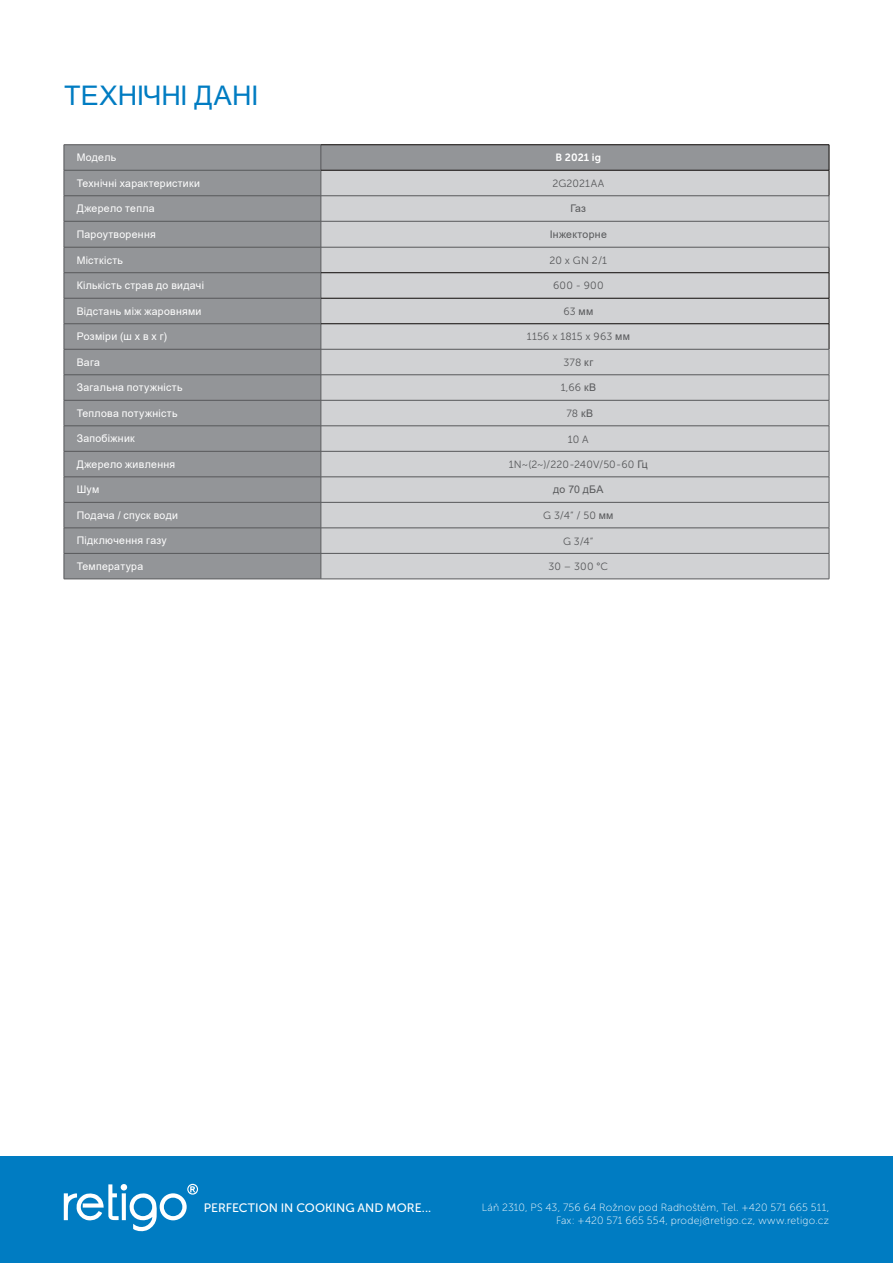
<style>
.page{position:relative;width:893px;height:1263px;background:#fff}
.page>*{position:absolute;margin:0;border:0;box-sizing:border-box;transform-origin:0 0}
.t1{font:27px "Arial";color:#007cc2}
.t2{font:12.15px "Museo Sans 500";color:#fff}
.Text{font:10.5px "Arial";letter-spacing:.03em;color:#fff}
.Poznamka{font:10.5px/13.5px "Museo Sans 100";letter-spacing:.015em;color:#fff;text-align:right}
.Text-2{font:10.5px "Museo Sans 300";letter-spacing:.015em;color:#57585a}
.Text_v_tabulce{font:10.5px "Arial";letter-spacing:.03em;color:#fff}
.Text-3{font:10.5px "Arial";letter-spacing:.025em;color:#57585a}
.Text_v_tabulce-2{font:10.5px "Museo Sans 700";letter-spacing:.01em;color:#fff}
.s1{font-family:"Arial"}
</style>
<div class="page">
<div style="left:0;top:1157px;width:893px;height:106px;background:#007cc2"></div>
<svg style="left:64px;top:1184px;width:134px;height:48px"></svg>
<div style="left:65px;top:145px;width:764px;height:434px;background:#939598"></div>
<div style="left:322px;top:171px;width:507px;height:408px;background:#d1d2d4"></div>
<hr style="left:64px;top:528px;width:257px;height:1px;background:#57585a">
<hr style="left:64px;top:553px;width:257px;height:1px;background:#57585a">
<hr style="left:64px;top:579px;width:257px;height:1px;background:#57585a">
<hr style="left:64px;top:144px;width:257px;height:1px;background:#57585a">
<hr style="left:64px;top:170px;width:257px;height:1px;background:#57585a">
<hr style="left:64px;top:195px;width:257px;height:1px;background:#57585a">
<hr style="left:321px;top:195px;width:508px;height:1px;background:#57585a">
<hr style="left:64px;top:221px;width:257px;height:1px;background:#57585a">
<hr style="left:321px;top:221px;width:508px;height:1px;background:#57585a">
<hr style="left:64px;top:247px;width:257px;height:1px;background:#57585a">
<hr style="left:321px;top:247px;width:508px;height:1px;background:#57585a">
<hr style="left:64px;top:272px;width:257px;height:1px;background:#57585a">
<hr style="left:64px;top:298px;width:257px;height:1px;background:#57585a">
<hr style="left:64px;top:323px;width:257px;height:1px;background:#57585a">
<hr style="left:64px;top:349px;width:257px;height:1px;background:#57585a">
<hr style="left:64px;top:374px;width:257px;height:1px;background:#57585a">
<hr style="left:64px;top:400px;width:257px;height:1px;background:#57585a">
<hr style="left:64px;top:426px;width:257px;height:1px;background:#57585a">
<hr style="left:64px;top:451px;width:257px;height:1px;background:#57585a">
<hr style="left:64px;top:477px;width:257px;height:1px;background:#57585a">
<svg style="left:64px;top:145px;width:1px;height:434px"></svg>
<svg style="left:321px;top:145px;width:1px;height:434px"></svg>
<hr style="left:64px;top:502px;width:257px;height:1px;background:#57585a">
<hr style="left:321px;top:144px;width:508px;height:1px;background:#0c0806">
<hr style="left:321px;top:170px;width:508px;height:1px;background:#0c0806">
<hr style="left:321px;top:272px;width:508px;height:1px;background:#0c0806">
<hr style="left:321px;top:298px;width:508px;height:1px;background:#0c0806">
<hr style="left:321px;top:323px;width:508px;height:1px;background:#0c0806">
<hr style="left:321px;top:349px;width:508px;height:1px;background:#57585a">
<hr style="left:321px;top:374px;width:508px;height:1px;background:#57585a">
<hr style="left:321px;top:400px;width:508px;height:1px;background:#57585a">
<hr style="left:321px;top:426px;width:508px;height:1px;background:#57585a">
<hr style="left:321px;top:451px;width:508px;height:1px;background:#57585a">
<hr style="left:321px;top:477px;width:508px;height:1px;background:#57585a">
<hr style="left:321px;top:502px;width:508px;height:1px;background:#57585a">
<hr style="left:321px;top:528px;width:508px;height:1px;background:#57585a">
<hr style="left:321px;top:553px;width:508px;height:1px;background:#57585a">
<svg style="left:829px;top:145px;width:1px;height:434px"></svg>
<hr style="left:321px;top:579px;width:508px;height:1px;background:#57585a">
<h2 class="t1" style="left:64px;top:77px;width:196px">ТЕХНІЧНІ ДАНІ</h2>
<p class="Text_v_tabulce" style="left:77px;top:150px;width:41px">Модель</p>
<p class="Text_v_tabulce-2" style="left:555px;top:152px;width:47px">B 2021 ig</p>
<p class="Text" style="left:77px;top:176px;width:125px">Технічні характеристики</p>
<p class="Text-2" style="left:552px;top:178px;width:53px">2G2021AA</p>
<p class="Text" style="left:77px;top:201px;width:79px">Джерело тепла</p>
<p class="Text-3" style="left:571px;top:201px;width:17px">Газ</p>
<p class="Text" style="left:77px;top:227px;width:81px">Пароутворення</p>
<p class="Text-3" style="left:550px;top:227px;width:59px">Інжекторне</p>
<p class="Text" style="left:77px;top:253px;width:48px">Місткість</p>
<p class="Text-2" style="left:550px;top:255px;width:59px">20 x GN 2/1</p>
<p class="Text" style="left:77px;top:278px;width:129px">Кількість страв до видачі</p>
<p class="Text-2" style="left:553px;top:280px;width:52px">600 - 900</p>
<p class="Text" style="left:77px;top:304px;width:126px">Відстань між жаровнями</p>
<p class="Text-2" style="left:563px;top:306px;width:31px">63 <span class="s1">мм</span></p>
<p class="Text" style="left:77px;top:329px;width:92px">Розміри (ш х в х г)</p>
<p class="Text-2" style="left:527px;top:331px;width:105px">1156 x 1815 x 963 <span class="s1">мм</span></p>
<p class="Text" style="left:77px;top:355px;width:25px">Вага</p>
<p class="Text-2" style="left:563px;top:357px;width:31px">378 <span class="s1">кг</span></p>
<p class="Text" style="left:77px;top:380px;width:107px">Загальна потужність</p>
<p class="Text-2" style="left:561px;top:382px;width:37px">1,66 <span class="s1">кВ</span></p>
<p class="Text" style="left:77px;top:406px;width:102px">Теплова потужність</p>
<p class="Text-2" style="left:566px;top:408px;width:28px">78 <span class="s1">кВ</span></p>
<p class="Text" style="left:77px;top:431px;width:60px">Запобіжник</p>
<p class="Text-2" style="left:568px;top:433px;width:22px">10 A</p>
<p class="Text" style="left:77px;top:457px;width:100px">Джерело живлення</p>
<p class="Text-2" style="left:509px;top:459px;width:141px">1N~(2~)/220-240V/50-60 <span class="s1">Гц</span></p>
<p class="Text" style="left:77px;top:482px;width:24px">Шум</p>
<p class="Text-3" style="left:553px;top:482px;width:52px">до 70 дБА</p>
<p class="Text" style="left:77px;top:508px;width:103px">Подача / спуск води</p>
<p class="Text-2" style="left:543px;top:510px;width:72px">G 3/4“ / 50 <span class="s1">мм</span></p>
<p class="Text_v_tabulce" style="left:77px;top:533px;width:91px">Підключення газу</p>
<p class="Text-2" style="left:563px;top:535px;width:32px">G 3/4“</p>
<p class="Text" style="left:77px;top:559px;width:68px">Температура</p>
<p class="Text-2" style="left:548px;top:561px;width:61px">30 – 300 °C</p>
<p class="t2" style="left:204px;top:1201px;width:229px">PERFECTION IN COOKING AND MORE...</p>
<p class="Poznamka" style="left:482px;top:1201px;width:349px">Láň 2310, PS 43, 756 64 Rožnov pod Radhoštěm, Tel. +420 571 665 511,<br>Fax: +420 571 665 554, prodej@retigo.cz, www.retigo.cz</p>
<p class="Poznamka" style="left:542px;top:1214px;width:289px">Fax: +420 571 665 5 4, sales@retigo.com, www.retigo.com</p>
</div>
